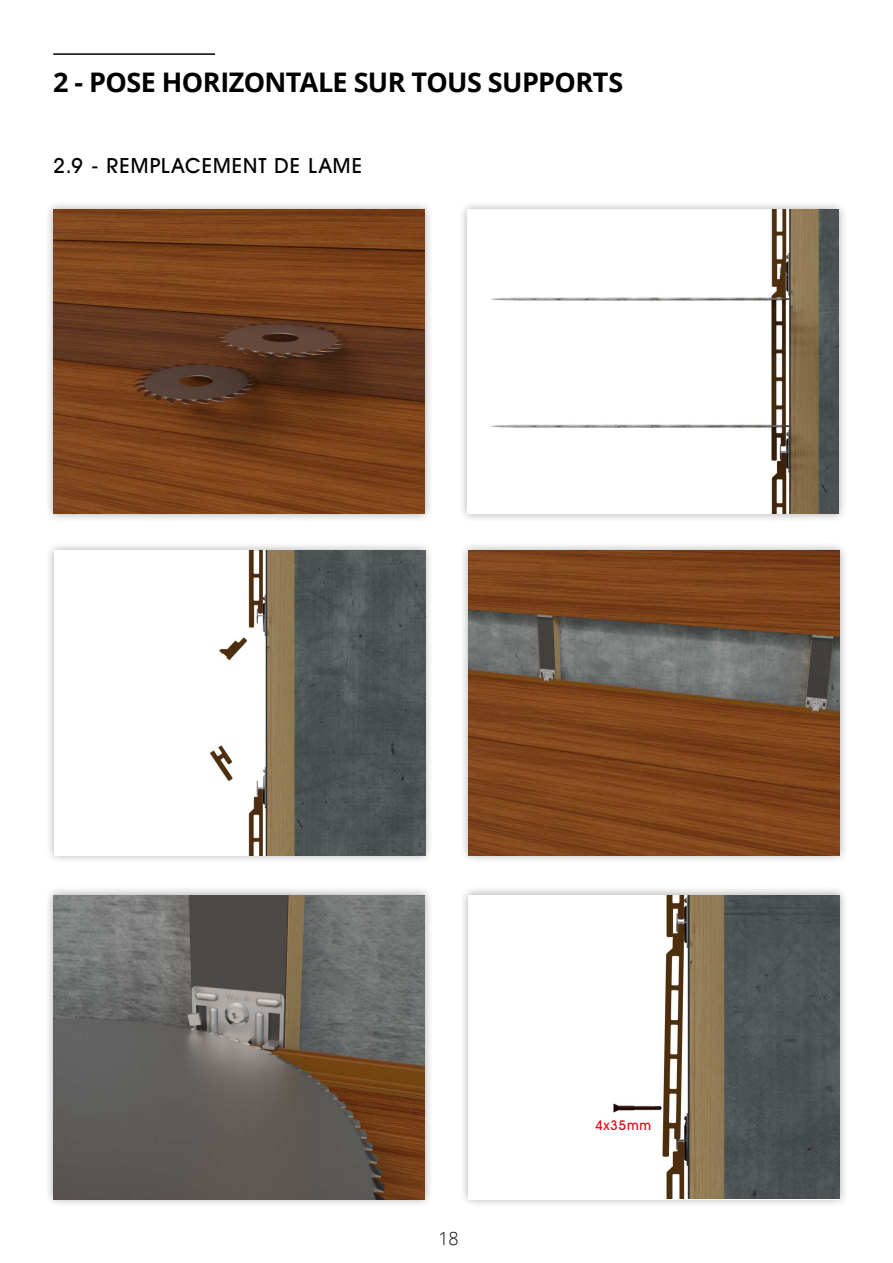
<style>
.page{position:relative;width:893px;height:1263px;background:#fff}
.page>*{position:absolute;margin:0;border:0;box-sizing:border-box;transform-origin:0 0}
.H1_Main1{font:700 27px "Open Sans";letter-spacing:-.025em;color:#000}
.Style_de_paragraphe{font:500 21px "Avant Garde IT Cby BT";letter-spacing:.055em;color:#000}
.t1{font:300 18px "Open Sans";color:#000}
.Style_de_paragraphe-2{font:500 13.5px "Avant Garde IT Cby BT";letter-spacing:.045em;color:#e30512}
</style>
<div class="page">
<hr style="left:53px;top:53px;width:162px;height:2px;background:#000">
<div style="left:44px;top:200px;width:389px;height:323px;background:#000;opacity:.33"></div>
<img style="left:53px;top:210px;width:371px;height:304px">
<div style="left:459px;top:200px;width:389px;height:323px;background:#000;opacity:.33"></div>
<img style="left:468px;top:210px;width:371px;height:304px">
<div style="left:44px;top:886px;width:389px;height:323px;background:#000;opacity:.33"></div>
<img style="left:53px;top:895px;width:371px;height:304px">
<div style="left:45px;top:541px;width:389px;height:323px;background:#000;opacity:.33"></div>
<img style="left:54px;top:551px;width:371px;height:304px">
<div style="left:459px;top:541px;width:390px;height:323px;background:#000;opacity:.33"></div>
<img style="left:469px;top:551px;width:371px;height:304px">
<div style="left:459px;top:886px;width:390px;height:323px;background:#000;opacity:.33"></div>
<div style="left:469px;top:895px;width:371px;height:304px;background:#fff"></div>
<img style="left:613px;top:895px;width:227px;height:303px">
<p class="H1_Main1" style="left:53px;top:63px;width:572px">2 - POSE HORIZONTALE SUR TOUS SUPPORTS</p>
<p class="Style_de_paragraphe" style="left:53px;top:153px;width:311px">2.9 - REMPLACEMENT DE LAME</p>
<p class="t1" style="left:439px;top:1226px;width:22px">18</p>
<p class="Style_de_paragraphe-2" style="left:595px;top:1117px;width:58px">4x35mm</p>
</div>
